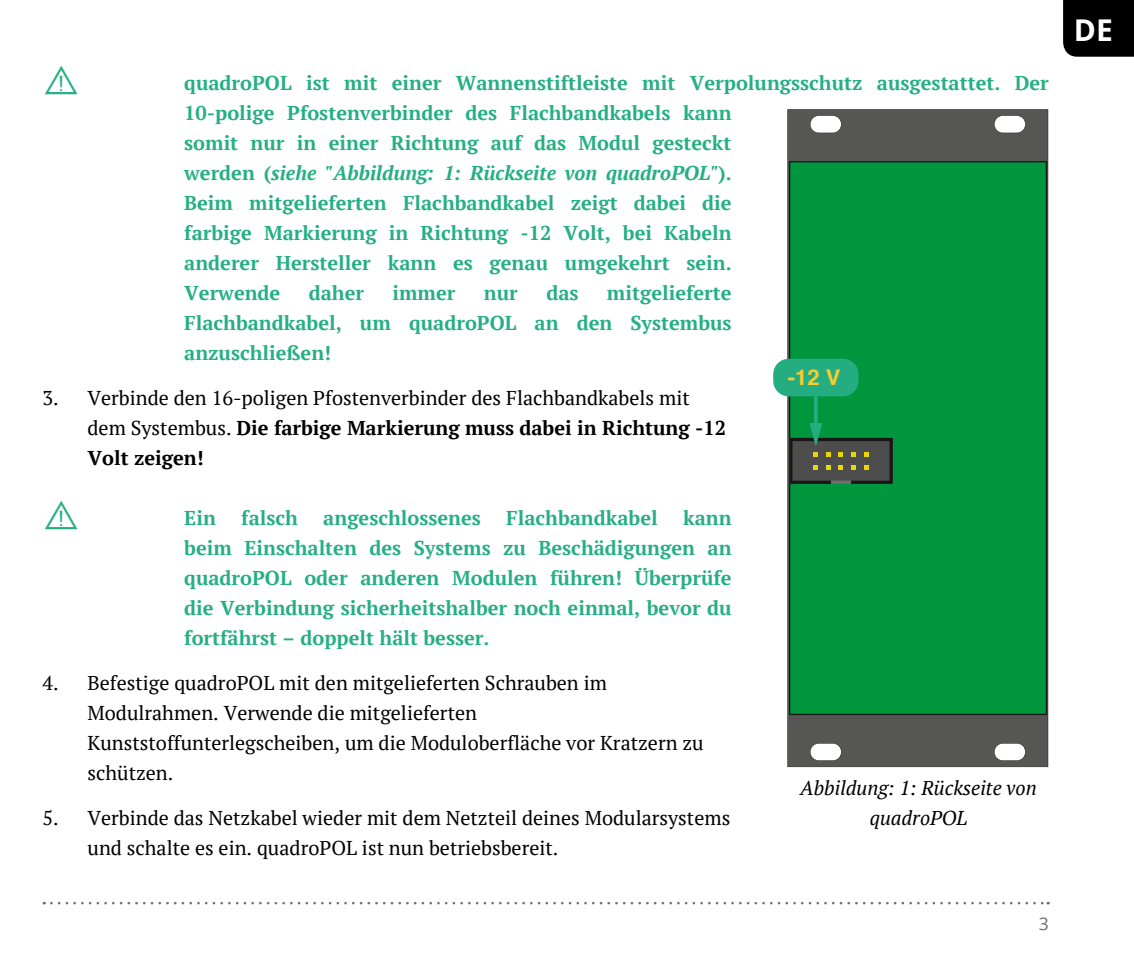
<style>
.page{position:relative;width:1134px;height:957px;background:#fff}
.page>*{position:absolute;margin:0;border:0;box-sizing:border-box;transform-origin:0 0}
.t1{font:700 30px "Open Sans";color:#fff}
.t2{font:700 21.75px "Helvetica";color:#fdcc2b}
.Hinweis{font:700 20px/30px "PT Serif";color:#26af84;text-align:justify}
.t3{font:20px/30px "PT Serif";color:#000}
.t4{font:italic 20px/30px "PT Serif";color:#000;text-align:center}
.t5{font:17.5px "Open Sans";color:#6e6e6e}
.s1{font-style:italic}
.s2{font-weight:700}
</style>
<div class="page">
<svg style="left:51px;top:902px;width:998px;height:2px"></svg>
<div style="left:1063px;top:0;width:71px;height:57px;background:#000"></div>
<svg style="left:787px;top:109px;width:261px;height:658px;fill:#565655"></svg>
<div style="left:790px;top:162px;width:256px;height:552px;background:#00963e"></div>
<div style="left:789px;top:161px;width:258px;height:554px;border:1px solid #181716"></div>
<div style="left:773px;top:359px;width:85px;height:37px;background:#25ad82;border-radius:15px"></div>
<svg style="left:814px;top:396px;width:4px;height:27px"></svg>
<svg style="left:789px;top:423px;width:104px;height:61px"></svg>
<p class="Hinweis" style="left:184px;top:68px;width:866px;text-align:left">quadroPOL ist mit einer Wannenstiftleiste mit Verpolungsschutz ausgestattet. Der 10-polige Pfostenverbinder des Flachbandkabels kann<br>somit nur in einer Richtung auf das Modul gesteckt<br>werden (<span class="s1">siehe "Abbildung: 1: Rückseite von quadroPOL"</span>).<br>Beim mitgelieferten Flachbandkabel zeigt dabei die<br>farbige Markierung in Richtung -12 Volt, bei Kabeln<br>anderer Hersteller kann es genau umgekehrt sein.<br>Verwende</p>
<p class="Hinweis" style="left:184px;top:278px;width:549px;text-indent:423px">mitgelieferte Flachbandkabel, um quadroPOL an den Systembus anzuschließen!</p>
<p class="t3" style="left:88px;top:383px;width:640px;text-indent:-45px">3. Verbinde den 16-poligen Pfostenverbinder des Flachbandkabels mit dem Systembus. <span class="s2">Die farbige Markierung muss dabei in Richtung -12<br>Volt zeigen!</span></p>
<p class="Hinweis" style="left:309px;top:278px;width:57px">daher</p>
<p class="Hinweis" style="left:392px;top:278px;width:64px">immer</p>
<p class="Hinweis" style="left:484px;top:278px;width:35px">nur</p>
<p class="Hinweis" style="left:546px;top:278px;width:34px">das</p>
<p class="t2" style="left:788px;top:359px;width:54px">-12 V</p>
<p class="Hinweis" style="left:184px;top:503px;width:549px;text-indent:499px">kann beim Einschalten des Systems zu Beschädigungen an quadroPOL oder anderen Modulen führen! Überprüfe die Verbindung sicherheitshalber noch einmal, bevor du fortfährst – doppelt hält besser.</p>
<p class="t3" style="left:88px;top:668px;width:618px;text-indent:-45px">4. Befestige quadroPOL mit den mitgelieferten Schrauben im Modulrahmen. Verwende die mitgelieferten Kunststoffunterlegscheiben, um die Moduloberfläche vor Kratzern zu schützen.</p>
<p class="t3" style="left:88px;top:803px;width:644px;text-indent:-45px">5. Verbinde das Netzkabel wieder mit dem Netzteil deines Modularsystems und schalte es ein. quadroPOL ist nun betriebsbereit.</p>
<p class="Hinweis" style="left:184px;top:503px;width:33px">Ein</p>
<p class="Hinweis" style="left:241px;top:503px;width:58px">falsch</p>
<p class="Hinweis" style="left:323px;top:503px;width:159px">angeschlossenes</p>
<p class="Hinweis" style="left:506px;top:503px;width:153px">Flachbandkabel</p>
<p class="t4" style="left:800px;top:773px;width:238px">Abbildung: 1: Rückseite von quadroPOL</p>
<p class="t5" style="left:1039px;top:912px;width:12px">3</p>
<h1 class="t1" style="left:1074px;top:9px;width:41px">DE</h1>
</div>
